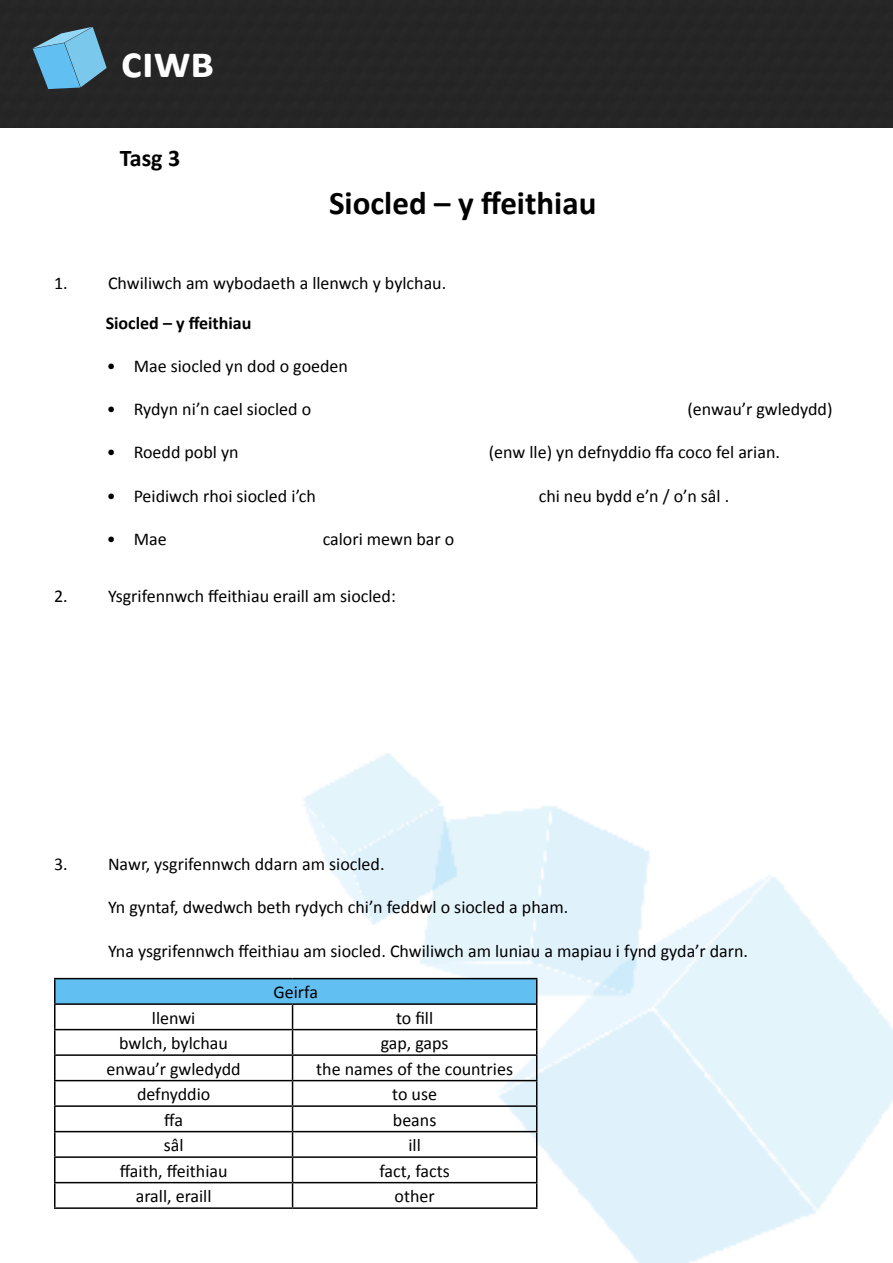
<style>
.page{position:relative;width:893px;height:1263px;background:#fff}
.page>*{position:absolute;margin:0;border:0;box-sizing:border-box;transform-origin:0 0}
.t1{font:700 45px "Calibri";color:#fff}
.t2{font:700 33px "Calibri";color:#000}
.t3{font:700 24px "Calibri";color:#000}
.t4{font:18px "Calibri";color:#000}
.t5{font:700 18px "Calibri";color:#000}
</style>
<div class="page">
<div style="left:0;top:0;width:893px;height:128px;background:#262626"></div>
<svg style="left:33px;top:27px;width:74px;height:62px;background:#5992af"></svg>
<img style="left:293px;top:753px;width:600px;height:510px">
<div style="left:55px;top:978px;width:482px;height:26px;background:#61bff2"></div>
<hr style="left:54px;top:978px;width:239px;height:1px;background:#000">
<hr style="left:54px;top:979px;width:2px;height:24px;background:#000">
<hr style="left:293px;top:978px;width:244px;height:1px;background:#000">
<hr style="left:54px;top:1003px;width:239px;height:2px;background:#000">
<hr style="left:54px;top:1005px;width:2px;height:24px;background:#000">
<hr style="left:293px;top:1003px;width:244px;height:2px;background:#000">
<hr style="left:54px;top:1029px;width:239px;height:1px;background:#000">
<hr style="left:54px;top:1030px;width:2px;height:24px;background:#000">
<hr style="left:293px;top:1029px;width:244px;height:1px;background:#000">
<hr style="left:54px;top:1054px;width:239px;height:2px;background:#000">
<hr style="left:54px;top:1056px;width:2px;height:24px;background:#000">
<hr style="left:293px;top:1054px;width:244px;height:2px;background:#000">
<hr style="left:54px;top:1080px;width:239px;height:1px;background:#000">
<hr style="left:54px;top:1081px;width:2px;height:24px;background:#000">
<hr style="left:293px;top:1080px;width:244px;height:1px;background:#000">
<hr style="left:54px;top:1105px;width:239px;height:2px;background:#000">
<hr style="left:54px;top:1107px;width:2px;height:24px;background:#000">
<hr style="left:293px;top:1105px;width:244px;height:2px;background:#000">
<hr style="left:54px;top:1131px;width:239px;height:1px;background:#000">
<hr style="left:54px;top:1132px;width:2px;height:24px;background:#000">
<hr style="left:293px;top:1131px;width:244px;height:1px;background:#000">
<hr style="left:54px;top:1156px;width:239px;height:2px;background:#000">
<hr style="left:54px;top:1158px;width:2px;height:24px;background:#000">
<hr style="left:293px;top:1156px;width:244px;height:2px;background:#000">
<hr style="left:54px;top:1182px;width:239px;height:1px;background:#000">
<hr style="left:54px;top:1183px;width:2px;height:24px;background:#000">
<hr style="left:293px;top:1182px;width:244px;height:1px;background:#000">
<svg style="left:292px;top:1005px;width:1px;height:202px"></svg>
<svg style="left:536px;top:979px;width:1px;height:228px"></svg>
<hr style="left:54px;top:1207px;width:239px;height:2px;background:#000">
<hr style="left:293px;top:1207px;width:244px;height:2px;background:#000">
<h1 class="t1" style="left:121px;top:34px;width:95px">ciwb</h1>
<h3 class="t3" style="left:120px;top:142px;width:62px">Tasg 3</h3>
<h2 class="t2" style="left:329px;top:182px;width:269px">Siocled – y ffeithiau</h2>
<p class="t4" style="left:54px;top:271px;width:394px">1. Chwiliwch am wybodaeth a llenwch y bylchau.</p>
<p class="t5" style="left:106px;top:312px;width:147px">Siocled – y ffeithiau</p>
<p class="t4" style="left:107px;top:355px;width:243px">• Mae siocled yn dod o goeden</p>
<p class="t4" style="left:107px;top:398px;width:206px">• Rydyn ni’n cael siocled o</p>
<p class="t4" style="left:687px;top:398px;width:147px">(enwau’r gwledydd)</p>
<p class="t4" style="left:107px;top:441px;width:134px">• Roedd pobl yn</p>
<p class="t4" style="left:489px;top:441px;width:293px">(enw lle) yn defnyddio ffa coco fel arian.</p>
<p class="t4" style="left:107px;top:484px;width:211px">• Peidiwch rhoi siocled i’ch</p>
<p class="t4" style="left:539px;top:484px;width:192px">chi neu bydd e’n / o’n sâl .</p>
<p class="t4" style="left:107px;top:527px;width:61px">• Mae</p>
<p class="t4" style="left:323px;top:527px;width:133px">calori mewn bar o</p>
<p class="t4" style="left:54px;top:585px;width:343px">2. Ysgrifennwch ffeithiau eraill am siocled:</p>
<p class="t4" style="left:54px;top:853px;width:332px">3. Nawr, ysgrifennwch ddarn am siocled.</p>
<p class="t4" style="left:108px;top:896px;width:462px">Yn gyntaf, dwedwch beth rydych chi’n feddwl o siocled a pham.</p>
<p class="t4" style="left:108px;top:939px;width:642px">Yna ysgrifennwch ffeithiau am siocled. Chwiliwch am luniau a mapiau i fynd gyda’r darn.</p>
<p class="t4" style="left:273px;top:981px;width:46px">Geirfa</p>
<p class="t4" style="left:152px;top:1006px;width:45px">llenwi</p>
<p class="t4" style="left:396px;top:1006px;width:39px">to fill</p>
<p class="t4" style="left:119px;top:1032px;width:110px">bwlch, bylchau</p>
<p class="t4" style="left:381px;top:1032px;width:69px">gap, gaps</p>
<p class="t4" style="left:107px;top:1057px;width:136px">enwau’r gwledydd</p>
<p class="t4" style="left:316px;top:1057px;width:198px">the names of the countries</p>
<p class="t4" style="left:137px;top:1083px;width:75px">defnyddio</p>
<p class="t4" style="left:392px;top:1083px;width:46px">to use</p>
<p class="t4" style="left:164px;top:1108px;width:20px">ffa</p>
<p class="t4" style="left:393px;top:1108px;width:45px">beans</p>
<p class="t4" style="left:164px;top:1134px;width:21px">sâl</p>
<p class="t4" style="left:408px;top:1134px;width:14px">ill</p>
<p class="t4" style="left:120px;top:1159px;width:109px">ffaith, ffeithiau</p>
<p class="t4" style="left:379px;top:1159px;width:72px">fact, facts</p>
<p class="t4" style="left:136px;top:1185px;width:77px">arall, eraill</p>
<p class="t4" style="left:395px;top:1185px;width:42px">other</p>
</div>
